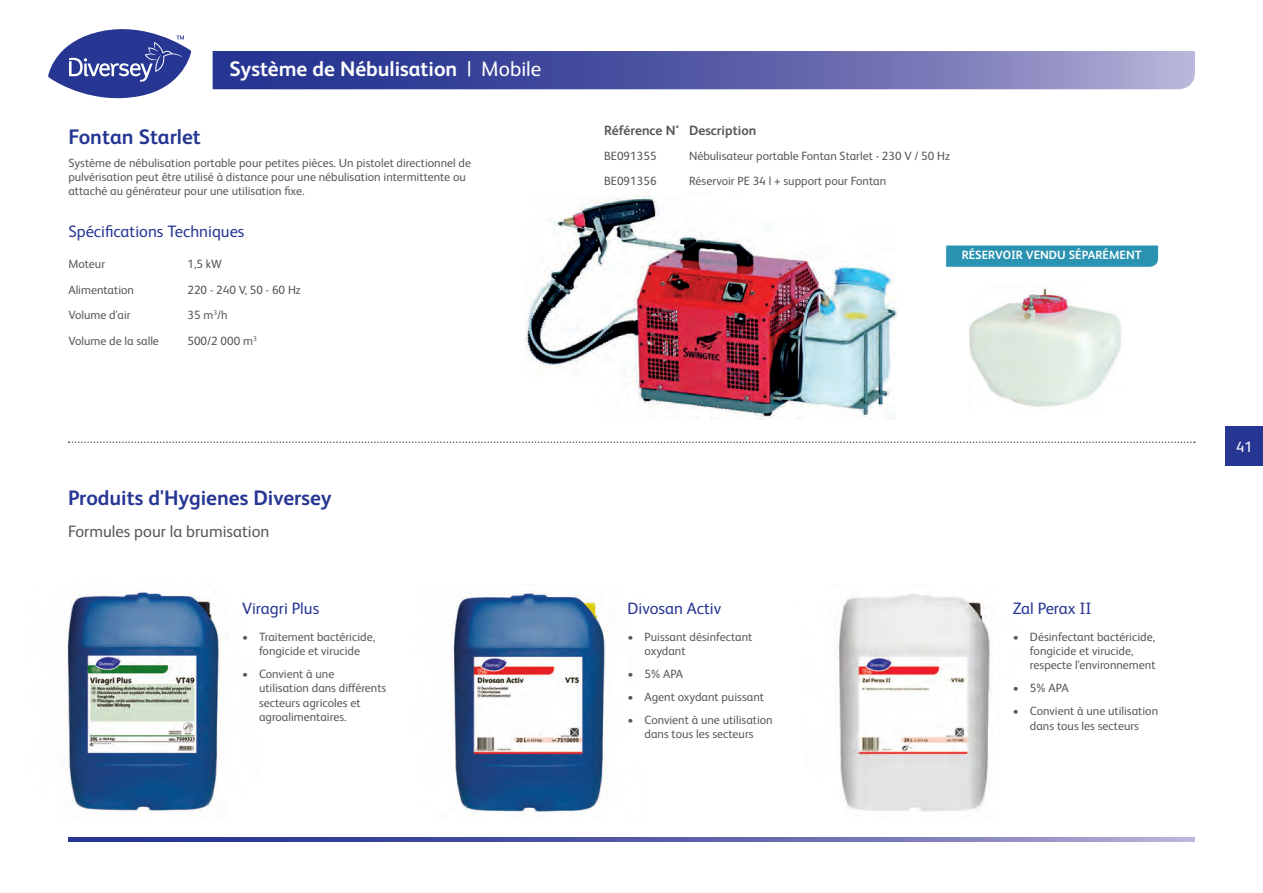
<style>
.page{position:relative;width:1263px;height:893px;background:#fff}
.page>*{position:absolute;margin:0;border:0;box-sizing:border-box;transform-origin:0 0}
.t1{font:700 21px "FS Albert Pro";color:#263692}
.t2{font:700 21px "FS Albert Pro";color:#fff}
.t3{font:16.5px "FS Albert Pro";color:#263692}
.t4{font:16.5px "FS Albert Pro";color:#57585a}
.t5{font:15px "FS Albert Pro";color:#fff}
.t6{font:700 13.5px "FS Albert Pro";color:#57585a}
.t7{font:12px/14.4px "FS Albert Pro";color:#57585a}
.t8{font:700 12px "FS Albert Pro";color:#fff}
.s1{font-weight:400}
</style>
<div class="page">
<div style="left:1226px;top:426px;width:37px;height:39px;background:#263692"></div>
<svg style="left:213px;top:51px;width:982px;height:38px;background:#5c62aa"></svg>
<svg style="left:68px;top:838px;width:1127px;height:4px;background:#5c62aa"></svg>
<svg style="left:48px;top:29px;width:143px;height:70px"></svg>
<img style="left:452px;top:592px;width:154px;height:221px">
<img style="left:838px;top:594px;width:153px;height:218px">
<svg style="left:68px;top:441px;width:1127px;height:2px"></svg>
<img style="left:526px;top:196px;width:371px;height:224px">
<svg style="left:946px;top:245px;width:212px;height:22px;background:#3196b3"></svg>
<img style="left:969px;top:288px;width:152px;height:119px">
<img style="left:66px;top:591px;width:154px;height:221px">
<h1 class="t2" style="left:230px;top:54px;width:313px">Système de Nébulisation <span class="s1">| Mobile</span></h1>
<h1 class="t1" style="left:68px;top:122px;width:134px">Fontan Starlet</h1>
<p class="t7" style="left:68px;top:154px;width:404px">Système de nébulisation portable pour petites pièces. Un pistolet directionnel de pulvérisation peut être utilisé à distance pour une nébulisation intermittente ou attaché au générateur pour une utilisation fixe.</p>
<h2 class="t3" style="left:68px;top:219px;width:178px">Spécifications Techniques</h2>
<p class="t7" style="left:68px;top:256px;width:38px">Moteur</p>
<p class="t7" style="left:187px;top:256px;width:36px">1,5 kW</p>
<p class="t7" style="left:68px;top:282px;width:67px">Alimentation</p>
<p class="t7" style="left:187px;top:282px;width:115px">220 - 240 V, 50 - 60 Hz</p>
<p class="t7" style="left:68px;top:307px;width:64px">Volume d'air</p>
<p class="t7" style="left:187px;top:307px;width:42px">35 m<sup>3</sup>/h</p>
<p class="t7" style="left:68px;top:333px;width:92px">Volume de la salle</p>
<p class="t7" style="left:187px;top:333px;width:71px">500/2 000 m<sup>3</sup></p>
<h1 class="t1" style="left:68px;top:483px;width:265px">Produits d'Hygienes Diversey</h1>
<h2 class="t4" style="left:68px;top:520px;width:203px">Formules pour la brumisation</h2>
<h2 class="t3" style="left:242px;top:596px;width:79px">Viragri Plus</h2>
<p class="t7" style="left:242px;top:628px;width:135px;text-align:center">• Traitement bactéricide, fongicide et virucide</p>
<p class="t7" style="left:259px;top:666px;width:129px;text-indent:-17px">• Convient à une utilisation dans différents secteurs agricoles et agroalimentaires.</p>
<p class="t6" style="left:604px;top:121px;width:154px">Référence N° Description</p>
<p class="t7" style="left:604px;top:148px;width:54px">BE091355</p>
<p class="t7" style="left:689px;top:148px;width:262px">Nébulisateur portable Fontan Starlet - 230 V / 50 Hz</p>
<p class="t7" style="left:604px;top:173px;width:54px">BE091356</p>
<p class="t7" style="left:689px;top:173px;width:199px">Réservoir PE 34 l + support pour Fontan</p>
<p class="t8" style="left:962px;top:246px;width:181px">RÉSERVOIR VENDU SÉPARÉMENT</p>
<h2 class="t3" style="left:627px;top:596px;width:95px">Divosan Activ</h2>
<p class="t7" style="left:644px;top:628px;width:109px;text-indent:-17px">• Puissant désinfectant oxydant</p>
<p class="t7" style="left:627px;top:666px;width:57px">• 5% APA</p>
<p class="t7" style="left:627px;top:689px;width:138px">• Agent oxydant puissant</p>
<p class="t7" style="left:627px;top:712px;width:147px;text-align:center">• Convient à une utilisation dans tous les secteurs</p>
<h2 class="t3" style="left:1013px;top:596px;width:80px">Zal Perax II</h2>
<p class="t7" style="left:1030px;top:628px;width:127px;text-indent:-17px">• Désinfectant bactéricide, fongicide et virucide, respecte l'environnement</p>
<p class="t7" style="left:1013px;top:680px;width:57px">• 5% APA</p>
<p class="t7" style="left:1013px;top:703px;width:147px;text-align:center">• Convient à une utilisation dans tous les secteurs</p>
<p class="t5" style="left:1236px;top:436px;width:18px">41</p>
</div>
